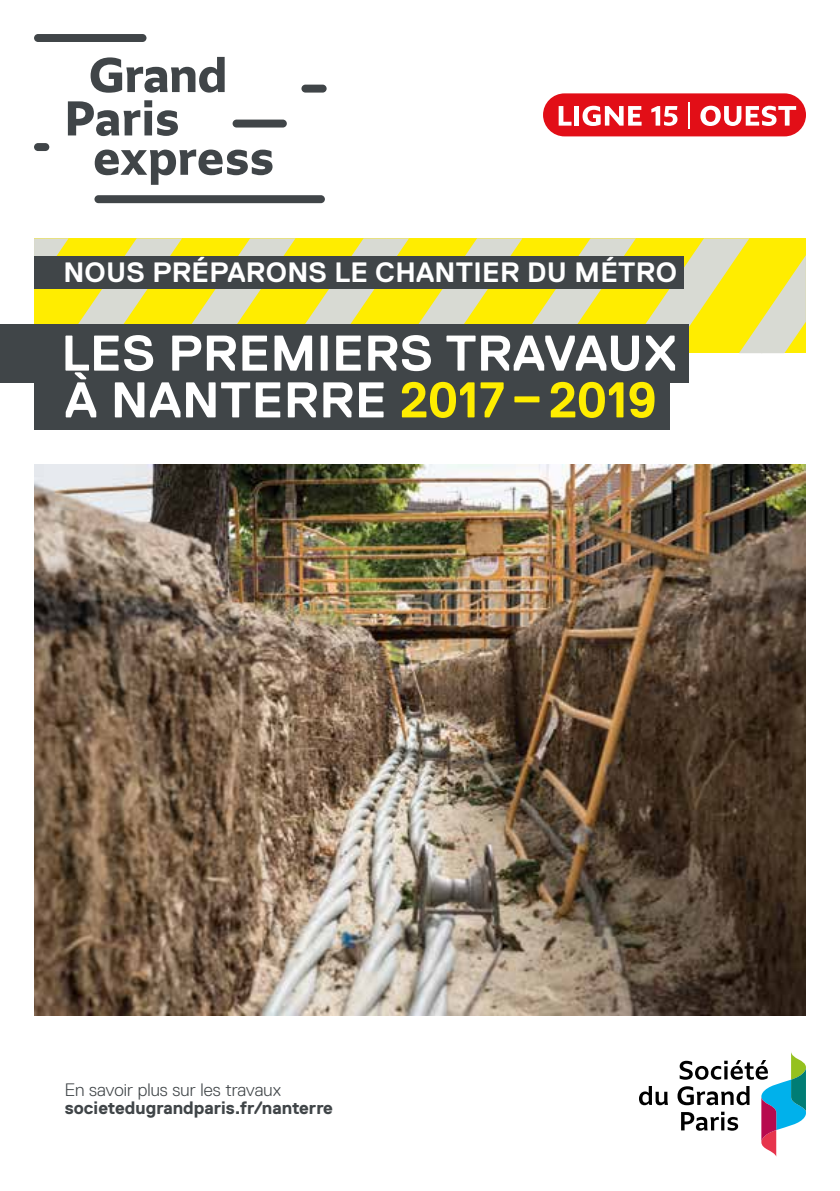
<style>
.page{position:relative;width:840px;height:1191px;background:#fff}
.page>*{position:absolute;margin:0;border:0;box-sizing:border-box;transform-origin:0 0}
.t1{font:700 50px/46.8px "Replica Pro";letter-spacing:.01em;color:#fff}
.t2{font:700 28px "Replica Pro";letter-spacing:.01em;color:#fff}
.t3{font:700 18px "Replica Pro";color:#404548}
.t4{font:300 18px "Replica Pro";color:#404548}
.s1{color:#ffed00}
</style>
<div class="page">
<svg style="left:34px;top:238px;width:771px;height:115px;background:#ede353"></svg>
<img style="left:34px;top:464px;width:771px;height:551px">
<div style="left:0;top:324px;width:688px;height:58px;background:#404548"></div>
<div style="left:34px;top:371px;width:634px;height:58px;background:#404548"></div>
<div style="left:34px;top:256px;width:649px;height:32px;background:#404548"></div>
<svg style="left:639px;top:1086px;width:28px;height:19px"></svg>
<svg style="left:677px;top:1052px;width:128px;height:104px"></svg>
<div style="left:94px;top:195px;width:231px;height:8px;background:#404548;border-radius:4px"></div>
<div style="left:232px;top:120px;width:55px;height:7px;background:#404548;border-radius:4px"></div>
<div style="left:34px;top:143px;width:15px;height:8px;background:#404548;border-radius:4px"></div>
<div style="left:34px;top:34px;width:112px;height:8px;background:#404548;border-radius:4px"></div>
<svg style="left:90px;top:57px;width:134px;height:36px"></svg>
<svg style="left:68px;top:100px;width:110px;height:36px"></svg>
<svg style="left:95px;top:149px;width:177px;height:36px"></svg>
<div style="left:301px;top:85px;width:25px;height:8px;background:#404548;border-radius:4px"></div>
<div style="left:542px;top:93px;width:263px;height:43px;background:#e20e17;border-radius:22px"></div>
<svg style="left:558px;top:106px;width:13px;height:20px"></svg>
<hr style="left:574px;top:106px;width:4px;height:20px;background:#fff">
<svg style="left:582px;top:106px;width:59px;height:20px"></svg>
<svg style="left:651px;top:106px;width:26px;height:20px"></svg>
<hr style="left:687px;top:103px;width:2px;height:26px;background:#fff">
<svg style="left:700px;top:106px;width:95px;height:20px"></svg>
<p class="t2" style="left:63px;top:257px;width:615px">NOUS PRÉPARONS LE CHANTIER DU MÉTRO</p>
<p class="t1" style="left:61px;top:330px;width:616px">LES PREMIERS TRAVAUX<br>À NANTERRE <span class="s1">2017–2019</span></p>
<p class="t4" style="left:65px;top:1079px;width:218px">En savoir plus sur les travaux</p>
<p class="t3" style="left:65px;top:1097px;width:269px">societedugrandparis.fr/nanterre</p>
</div>
